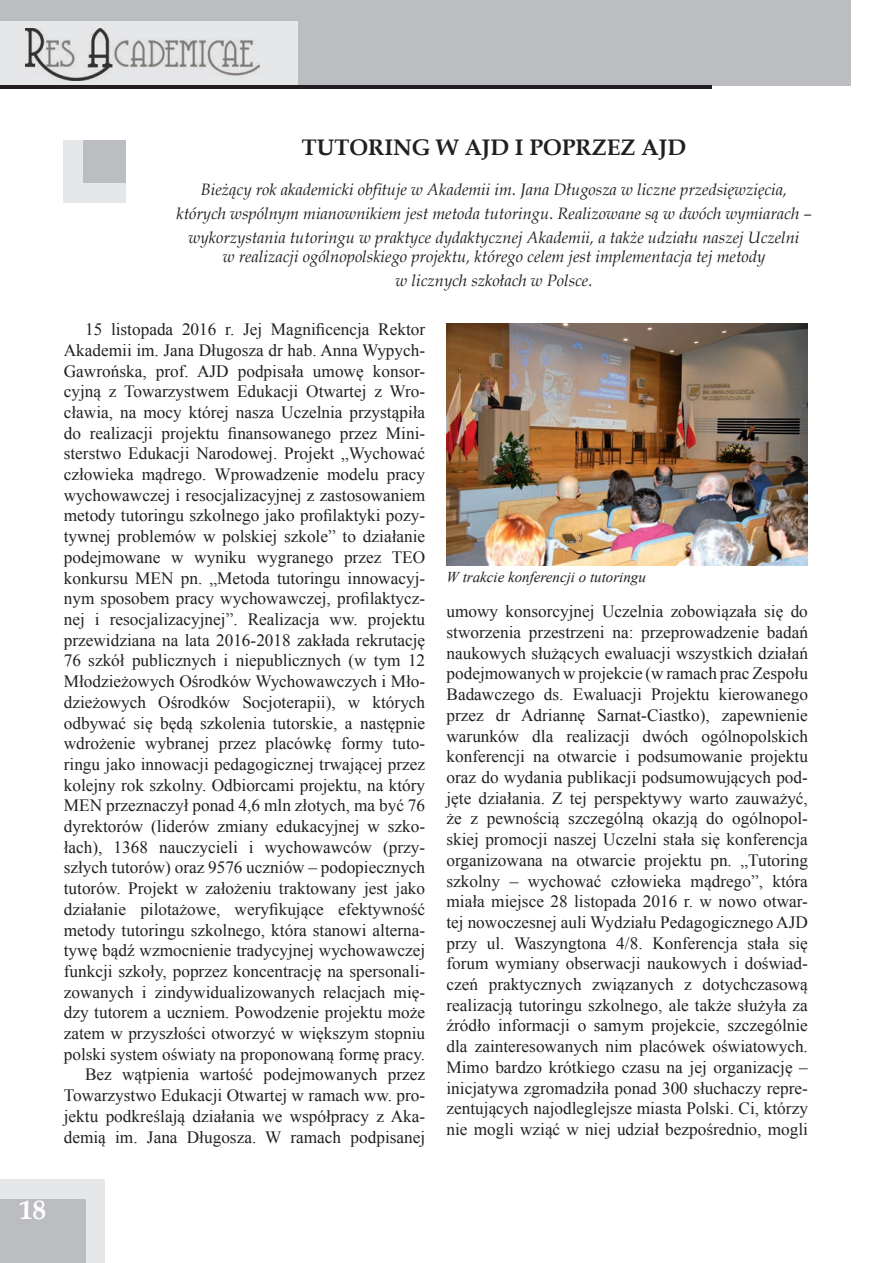
<style>
.page{position:relative;width:893px;height:1263px;background:#fff}
.page>*{position:absolute;margin:0;border:0;box-sizing:border-box;transform-origin:0 0}
.t1{font:700 27px "Book Antiqua";color:#fff}
.t2{font:700 22.5px "Book Antiqua";color:#231f20}
.t3{font:17.25px/20.7px "Times New Roman";color:#231f20;text-align:right}
.t4{font:italic 16.5px/24px "Book Antiqua";color:#231f20;text-align:center}
.t5{font:italic 15px "Times New Roman";color:#231f20}
</style>
<div class="page">
<div style="left:0;top:0;width:850px;height:85px;background:#bcbdc0"></div>
<div style="left:0;top:21px;width:298px;height:64px;background:#e6e7e9"></div>
<hr style="left:0;top:85px;width:711px;height:3px;background:#231f20">
<div style="left:0;top:1179px;width:105px;height:84px;background:#e6e7e9"></div>
<div style="left:0;top:1199px;width:85px;height:64px;background:#bcbdc0"></div>
<img style="left:26px;top:28px;width:233px;height:52px">
<img style="left:446px;top:323px;width:362px;height:242px">
<div style="left:64px;top:140px;width:62px;height:63px;background:#e6e7e9"></div>
<div style="left:84px;top:140px;width:42px;height:43px;background:#bcbdc0"></div>
<h2 class="t2" style="left:302px;top:132px;width:386px">TUTORING W AJD I POPRZEZ AJD</h2>
<p class="t4" style="left:176px;top:177px;width:637px">Bieżący rok akademicki obfituje w Akademii im. Jana Długosza w liczne przedsięwzięcia, których wspólnym mianownikiem jest metoda tutoringu. Realizowane są w dwóch wymiarach – wykorzystania tutoringu w praktyce dydaktycznej Akademii, a także udziału naszej Uczelni</p>
<p class="t4" style="left:223px;top:244px;width:544px">w realizacji ogólnopolskiego projektu, którego celem jest implementacja tej metody w licznych szkołach w Polsce.</p>
<p class="t3" style="left:64px;top:319px;width:363px">15 listopada 2016 r. Jej Magnificencja Rektor Akademii im. Jana Długosza dr hab. Anna Wypych-Gawrońska, prof. AJD podpisała umowę konsor&shy;cyjną z Towarzystwem Edukacji Otwartej z Wro&shy;cławia, na mocy której nasza Uczelnia przystąpiła do realizacji projektu finansowanego przez Mini&shy;sterstwo Edukacji Narodowej. Projekt „Wychować człowieka mądrego. Wprowadzenie modelu pracy wychowawczej i resocjalizacyjnej z zastosowaniem metody tutoringu szkolnego jako profilaktyki pozy&shy;tywnej problemów w polskiej szkole” to działanie podejmowane w wyniku wygranego przez TEO konkursu MEN pn. „Metoda tutoringu innowacyj&shy;nym sposobem pracy wychowawczej, profilaktycz&shy;nej i resocjalizacyjnej”. Realizacja ww. projektu przewidziana na lata 2016-2018 zakłada rekrutację 76 szkół publicznych i niepublicznych (w tym 12<br>Młodzieżowych Ośrodków Wychowawczych i Mło&shy;dzieżowych Ośrodków Socjoterapii), w których odbywać się będą szkolenia tutorskie, a następnie wdrożenie wybranej przez placówkę formy tuto&shy;ringu jako innowacji pedagogicznej trwającej przez kolejny rok szkolny. Odbiorcami projektu, na który MEN przeznaczył ponad 4,6 mln złotych, ma być 76 dyrektorów (liderów zmiany edukacyjnej w szko&shy;łach), 1368 nauczycieli i wychowawców (przy&shy;szłych tutorów) oraz 9576 uczniów – podopiecznych tutorów. Projekt w założeniu traktowany jest jako działanie pilotażowe, weryfikujące efektywność metody tutoringu szkolnego, która stanowi alterna&shy;tywę bądź wzmocnienie tradycyjnej wychowawczej funkcji szkoły, poprzez koncentrację na spersonali&shy;zowanych i zindywidualizowanych relacjach mię&shy;dzy tutorem a uczniem. Powodzenie projektu może zatem w przyszłości otworzyć w większym stopniu polski system oświaty na proponowaną formę pracy.<br>Bez wątpienia wartość podejmowanych przez Towarzystwo Edukacji Otwartej w ramach ww. pro&shy;jektu podkreślają działania we współpracy z Aka&shy;demią im. Jana Długosza. W ramach podpisanej</p>
<p class="t5" style="left:446px;top:567px;width:201px">W trakcie konferencji o tutoringu</p>
<p class="t3" style="left:446px;top:601px;width:363px;text-align:justify">umowy konsorcyjnej Uczelnia zobowiązała się do stworzenia przestrzeni na: przeprowadzenie badań naukowych służących ewaluacji wszystkich działań podejmowanych w projekcie (w ramach prac Zespołu Badawczego ds. Ewaluacji Projektu kierowanego przez dr Adriannę Sarnat-Ciastko), zapewnienie warunków dla realizacji dwóch ogólnopolskich konferencji na otwarcie i podsumowanie projektu oraz do wydania publikacji podsumowujących pod&shy;jęte działania. Z tej perspektywy warto zauważyć, że z pewnością szczególną okazją do ogólnopol&shy;skiej promocji naszej Uczelni stała się konferencja organizowana na otwarcie projektu pn. „Tutoring szkolny – wychować człowieka mądrego”, która miała miejsce 28 listopada 2016 r. w nowo otwar&shy;tej nowoczesnej auli Wydziału Pedagogicznego AJD przy ul. Waszyngtona 4/8. Konferencja stała się forum wymiany obserwacji naukowych i doświad&shy;czeń praktycznych związanych z dotychczasową realizacją tutoringu szkolnego, ale także służyła za źródło informacji o samym projekcie, szczególnie dla zainteresowanych nim placówek oświatowych.<br>Mimo bardzo krótkiego czasu na jej organizację – inicjatywa zgromadziła ponad 300 słuchaczy repre&shy;zentujących najodleglejsze miasta Polski. Ci, którzy nie mogli wziąć w niej udział bezpośrednio, mogli</p>
<h1 class="t1" style="left:19px;top:1191px;width:28px">18</h1>
</div>
